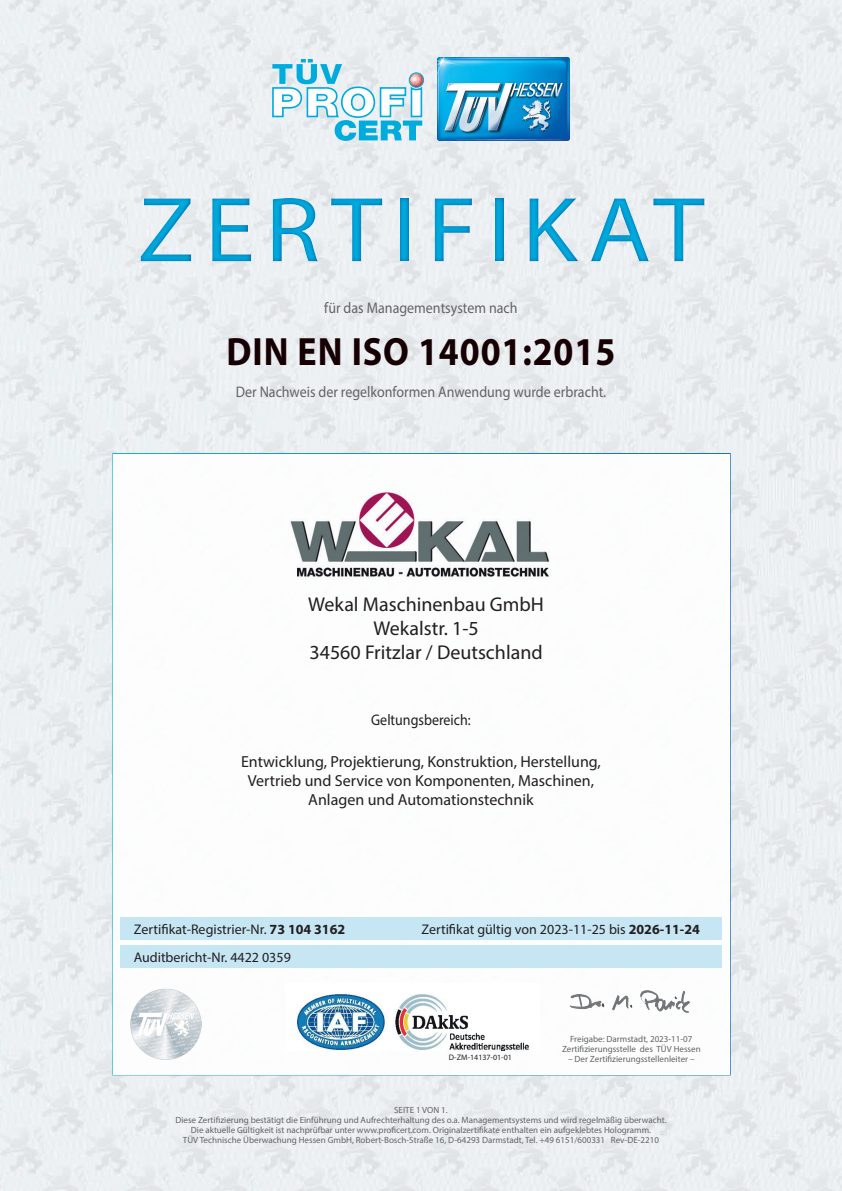
<style>
.page{position:relative;width:842px;height:1191px;background:#fff}
.page>*{position:absolute;margin:0;border:0;box-sizing:border-box;transform-origin:0 0}
.t1{font:93px "Myriad Pro";letter-spacing:.1em;color:#00acdd;scale:1.1 1}
.t2{font:700 39.6px "Myriad Pro";letter-spacing:.025em;color:#170003;scale:.91 1}
.t3{font:20px/24px "Myriad Pro";color:#231f20;text-align:center}
.t4{font:16px/19.2px "Myriad Pro";color:#231f20;text-align:center}
.t5{font:15.4px "Myriad Pro";color:#636366;scale:.91 1}
.t6{font:15.4px "Myriad Pro";color:#231f20;scale:.91 1}
.t7{font:14px/28.1px "Myriad Pro";color:#231f20}
.t8{font:9px/10px "Myriad Pro";color:#636366;text-align:center}
.t9{font:8px "Myriad Pro";color:#231f20}
.s1{font-weight:700}
</style>
<div class="page">
<img style="left:0;top:0;width:842px;height:1191px">
<img style="left:437px;top:57px;width:132px;height:83px">
<svg style="left:272px;top:59px;width:152px;height:82px"></svg>
<div style="left:112px;top:453px;width:619px;height:622px;background:#fff;border:2px solid #fff"></div>
<div style="left:120px;top:945px;width:602px;height:23px;background:#c1e4f4"></div>
<div style="left:121px;top:917px;width:601px;height:22px;background:#c1e4f4"></div>
<img style="left:744px;top:810px;width:77px;height:55px">
<img style="left:736px;top:724px;width:98px;height:40px">
<img style="left:735px;top:636px;width:95px;height:35px">
<img style="left:736px;top:549px;width:93px;height:35px">
<img style="left:737px;top:479px;width:91px;height:36px">
<img style="left:642px;top:1096px;width:99px;height:53px">
<img style="left:570px;top:990px;width:120px;height:23px">
<img style="left:297px;top:994px;width:232px;height:57px">
<div style="left:0;top:172px;width:842px;height:114px;background:#006bb6;opacity:.75"></div>
<img style="left:130px;top:988px;width:71px;height:71px">
<img style="left:290px;top:492px;width:260px;height:85px">
<h1 class="t1" style="left:138px;top:173px;width:517px">ZERTIFIKAT</h1>
<h3 class="t5" style="left:324px;top:298px;width:214px">für das Managementsystem nach</h3>
<h2 class="t2" style="left:227px;top:326px;width:429px">DIN EN ISO 14001:2015</h2>
<h3 class="t5" style="left:236px;top:382px;width:408px">Der Nachweis der regelkonformen Anwendung wurde erbracht.</h3>
<h3 class="t3" style="left:308px;top:591px;width:237px">Wekal Maschinenbau GmbH<br>Wekalstr. 1-5<br>34560 Fritzlar / Deutschland</h3>
<h3 class="t6" style="left:371px;top:710px;width:111px">Geltungsbereich:</h3>
<h3 class="t4" style="left:241px;top:752px;width:361px">Entwicklung, Projektierung, Konstruktion, Herstellung,<br>Vertrieb und Service von Komponenten, Maschinen,<br>Anlagen und Automationstechnik</h3>
<h3 class="t7" style="left:134px;top:915px;width:213px">Zertifikat-Registrier-Nr. <span class="s1">73 104 3162<br></span>Auditbericht-Nr. 4422 0359</h3>
<h3 class="t7" style="left:422px;top:915px;width:280px">Zertifikat gültig von 2023-11-25 bis <span class="s1">2026-11-24</span></h3>
<p class="t9" style="left:449px;top:1052px;width:65px">D-ZM-14137-01-01</p>
<p class="t8" style="left:562px;top:1034px;width:140px">Freigabe: Darmstadt, 2023-11-07<br>Zertifizierungsstelle des TÜV Hessen</p>
<p class="t8" style="left:568px;top:1054px;width:128px">– Der Zertifizierungsstellenleiter –</p>
<p class="t8" style="left:175px;top:1105px;width:493px">SEITE 1 VON 1.<br>Diese Zertifizierung bestätigt die Einführung und Aufrechterhaltung des o.a. Managementsystems und wird regelmäßig überwacht.<br>Die aktuelle Gültigkeit ist nachprüfbar unter www.proficert.com. Originalzertifikate enthalten ein aufgeklebtes Hologramm.<br>TÜV Technische Überwachung Hessen GmbH, Robert-Bosch-Straße 16, D-64293 Darmstadt, Tel. +49 6151/600331 Rev-DE-2210</p>
</div>
